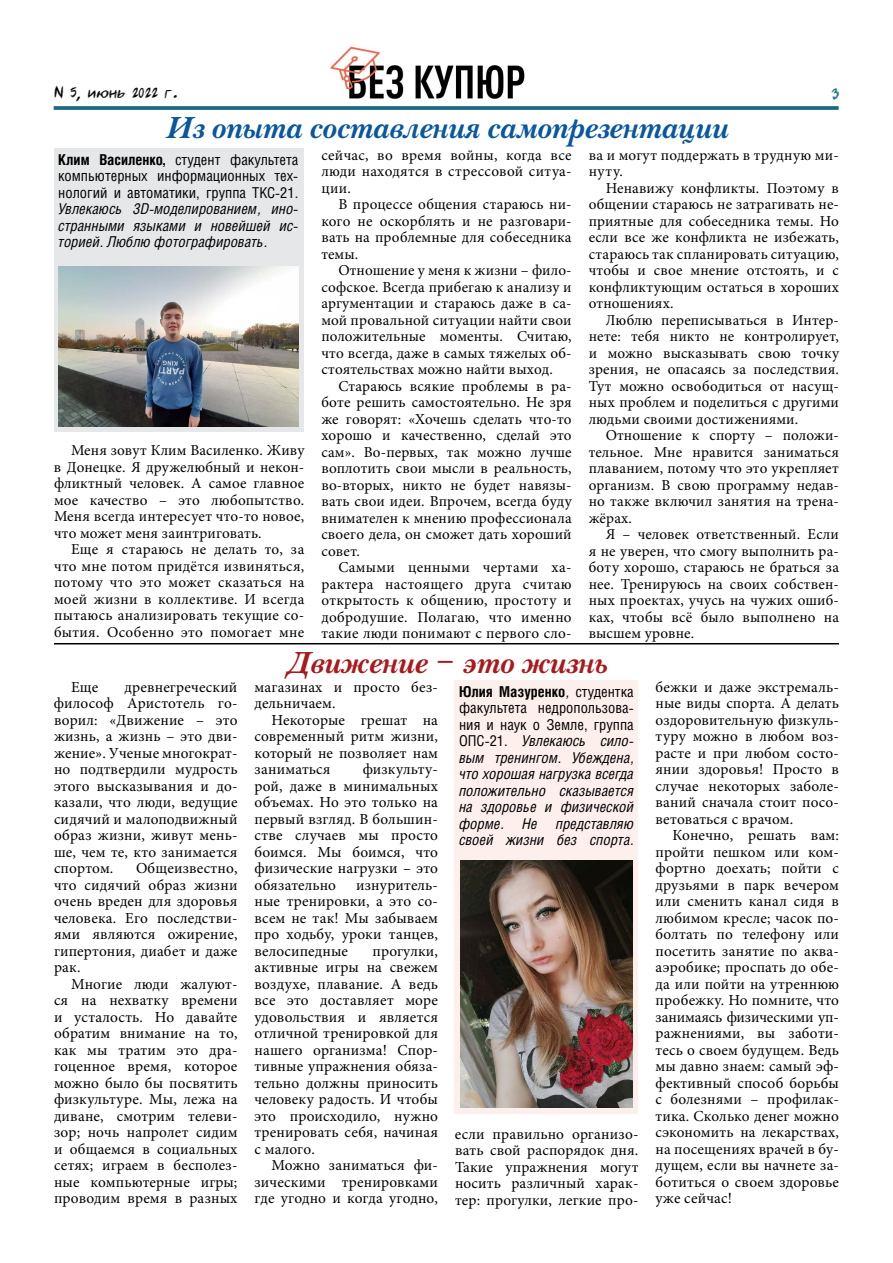
<style>
.page{position:relative;width:893px;height:1263px;background:#fff}
.page>*{position:absolute;margin:0;border:0;box-sizing:border-box;transform-origin:0 0}
.t1{font:italic 700 31.5px "New Baskerville ITC";color:#08579f}
.t2{font:italic 700 31.5px "New Baskerville ITC";color:#a9191d}
.t3{font:19.5px "beermoney";color:#1b6b82}
.t4{font:18px "beermoney";color:#000}
.t5{font:15.3px/16.5px "Minion Pro";letter-spacing:.01em;color:#000;text-align:justify}
.t6{font:15.15px/16.5px "Minion Pro";letter-spacing:.01em;color:#000;text-align:justify}
.t7{font:italic 15px/16.5px "Helios Cond C";color:#000;text-align:justify}
.t8{font:15px/16.5px "Helios Cond C";color:#000;text-align:justify}
.s1{font-weight:700}
.s2{font-weight:700;font-style:normal}
.s3{font-style:normal}
</style>
<div class="page">
<img style="left:330px;top:45px;width:195px;height:54px">
<svg style="left:54px;top:106px;width:785px;height:4px;background:#287389"></svg>
<div style="left:54px;top:148px;width:250px;height:284px;background:#e6e7e8"></div>
<img style="left:58px;top:267px;width:241px;height:159px">
<hr style="left:54px;top:643px;width:785px;height:1px;background:#000">
<div style="left:455px;top:680px;width:183px;height:434px;background:#fdefec"></div>
<img style="left:460px;top:860px;width:173px;height:247px">
<p class="t4" style="left:54px;top:81px;width:126px">N 5, июнь 2022 г.</p>
<p class="t3" style="left:832px;top:81px;width:9px">3</p>
<h1 class="t1" style="left:165px;top:108px;width:564px">Из опыта составления самопрезентации</h1>
<p class="t8" style="left:58px;top:151px;width:242px"><span class="s1">Клим Василенко,</span> студент факультета компьютерных информационных тех&shy;нологий и автоматики, группа ТКС-21.</p>
<p class="t7" style="left:58px;top:201px;width:242px">Увлекаюсь 3D-моделированием, ино&shy;странными языками и новейшей ис&shy;торией. Люблю фотографировать.</p>
<p class="t6" style="left:54px;top:442px;width:252px;text-indent:17px">Меня зовут Клим Василенко. Живу в Донецке. Я дружелюбный и некон&shy;фликтный человек. А самое главное мое качество – это любопытство.<br>Меня всегда интересует что-то новое, что может меня заинтриговать.</p>
<p class="t6" style="left:54px;top:541px;width:252px;text-indent:17px">Еще я стараюсь не делать то, за что мне потом придётся извиняться, потому что это может сказаться на моей жизни в коллективе. И всегда пытаюсь анализировать текущие со&shy;бытия. Особенно это помогает мне</p>
<p class="t6" style="left:321px;top:147px;width:252px">сейчас, во время войны, когда все люди находятся в стрессовой ситуа&shy;ции.</p>
<p class="t6" style="left:321px;top:196px;width:252px;text-indent:17px">В процессе общения стараюсь ни&shy;кого не оскорблять и не разговари&shy;вать на проблемные для собеседника темы.</p>
<p class="t6" style="left:321px;top:262px;width:252px;text-indent:17px">Отношение у меня к жизни – фило&shy;софское. Всегда прибегаю к анализу и аргументации и стараюсь даже в са&shy;мой провальной ситуации найти свои положительные моменты. Считаю, что всегда, даже в самых тяжелых об&shy;стоятельствах можно найти выход.</p>
<p class="t6" style="left:321px;top:377px;width:252px;text-indent:17px">Стараюсь всякие проблемы в ра&shy;боте решить самостоятельно. Не зря же говорят: «Хочешь сделать что-то хорошо и качественно, сделай это сам». Во-первых, так можно лучше воплотить свои мысли в реальность, во-вторых, никто не будет навязы&shy;вать свои идеи. Впрочем, всегда буду внимателен к мнению профессионала своего дела, он сможет дать хороший совет.</p>
<p class="t6" style="left:321px;top:559px;width:252px;text-indent:17px">Самыми ценными чертами ха&shy;рактера настоящего друга считаю открытость к общению, простоту и добродушие. Полагаю, что именно такие люди понимают с первого сло-</p>
<p class="t6" style="left:589px;top:146px;width:252px">ва и могут поддержать в трудную ми&shy;нуту.</p>
<p class="t6" style="left:589px;top:179px;width:252px;text-indent:17px">Ненавижу конфликты. Поэтому в общении стараюсь не затрагивать не&shy;приятные для собеседника темы. Но если все же конфликта не избежать, стараюсь так спланировать ситуацию, чтобы и свое мнение отстоять, и с конфликтующим остаться в хороших отношениях.</p>
<p class="t6" style="left:589px;top:311px;width:252px;text-indent:17px">Люблю переписываться в Интер&shy;нете: тебя никто не контролирует, и можно высказывать свою точку зрения, не опасаясь за последствия.<br>Тут можно освободиться от насущ&shy;ных проблем и поделиться с другими людьми своими достижениями.</p>
<p class="t6" style="left:589px;top:427px;width:252px;text-indent:17px">Отношение к спорту – положи&shy;тельное. Мне нравится заниматься плаванием, потому что это укрепляет организм. В свою программу недав&shy;но также включил занятия на трена&shy;жёрах.</p>
<p class="t6" style="left:589px;top:526px;width:252px;text-indent:17px">Я – человек ответственный. Если я не уверен, что смогу выполнить ра&shy;боту хорошо, стараюсь не браться за нее. Тренируюсь на своих собствен&shy;ных проектах, учусь на чужих ошиб&shy;ках, чтобы всё было выполнено на высшем уровне.</p>
<p class="t5" style="left:71px;top:678px;width:29px">Еще</p>
<p class="t5" style="left:54px;top:678px;width:185px;text-indent:71px">древнегреческий философ Аристотель го&shy;ворил: «Движение – это жизнь, а жизнь – это дви&shy;жение». Ученые многократ&shy;но подтвердили мудрость этого высказывания и до&shy;казали, что люди, ведущие сидячий и малоподвижный образ жизни, живут мень&shy;ше, чем те, кто занимается спортом.</p>
<p class="t5" style="left:54px;top:860px;width:185px;text-indent:82px">Общеизвестно, что сидячий образ жизни очень вреден для здоровья человека. Его последстви&shy;ями являются ожирение, гипертония, диабет и даже рак.</p>
<p class="t5" style="left:54px;top:975px;width:185px;text-indent:17px">Многие люди жалуют&shy;ся на нехватку времени и усталость. Но давайте обратим внимание на то, как мы тратим это дра&shy;гоценное время, которое можно было бы посвятить физкультуре. Мы, лежа на диване, смотрим телеви&shy;зор; ночь напролет сидим и общаемся в социальных сетях; играем в бесполез&shy;ные компьютерные игры; проводим время в разных</p>
<h1 class="t2" style="left:287px;top:643px;width:321px">Движение – это жизнь</h1>
<p class="t5" style="left:254px;top:678px;width:185px">магазинах и просто без&shy;дельничаем.</p>
<p class="t5" style="left:254px;top:711px;width:185px;text-indent:17px">Некоторые грешат на современный ритм жизни, который не позволяет нам заниматься</p>
<p class="t7" style="left:459px;top:683px;width:176px"><span class="s2">Юлия Мазуренко</span>, <span class="s3">студентка факультета недропользова&shy;ния и наук о Земле, группа ОПС-21.</span> Увлекаюсь сило&shy;вым тренингом. Убеждена, что хорошая нагрузка всегда положительно сказывается на здоровье и физической форме. Не представляю своей жизни без спорта.</p>
<p class="t5" style="left:254px;top:761px;width:185px;text-indent:108px">физкульту&shy;рой, даже в минимальных объемах. Но это только на первый взгляд. В большин&shy;стве случаев мы просто боимся. Мы боимся, что физические нагрузки – это обязательно</p>
<p class="t5" style="left:254px;top:876px;width:185px;text-indent:102px">изнуритель&shy;ные тренировки, а это со&shy;всем не так! Мы забываем про ходьбу, уроки танцев, велосипедные</p>
<p class="t5" style="left:254px;top:942px;width:185px;text-indent:118px">прогулки, активные игры на свежем воздухе, плавание. А ведь все это доставляет море удовольствия и является отличной тренировкой для нашего организма! Спор&shy;тивные упражнения обяза&shy;тельно должны приносить человеку радость. И чтобы это происходило, нужно тренировать себя, начиная с малого.</p>
<p class="t5" style="left:254px;top:1157px;width:185px;text-indent:17px">Можно заниматься фи&shy;зическими тренировками где угодно и когда угодно,</p>
<p class="t5" style="left:455px;top:1125px;width:185px">если правильно организо&shy;вать свой распорядок дня.<br>Такие упражнения могут носить различный харак&shy;тер: прогулки, легкие про-</p>
<p class="t5" style="left:655px;top:678px;width:185px">бежки и даже экстремаль&shy;ные виды спорта. А делать оздоровительную физкуль&shy;туру можно в любом воз&shy;расте и при любом состо&shy;янии здоровья! Просто в случае некоторых заболе&shy;ваний сначала стоит посо&shy;ветоваться с врачом.</p>
<p class="t5" style="left:655px;top:827px;width:185px;text-indent:17px">Конечно, решать вам: пройти пешком или ком&shy;фортно доехать; пойти с друзьями в парк вечером или сменить канал сидя в любимом кресле; часок по&shy;болтать по телефону или посетить занятие по аква&shy;аэробике; проспать до обе&shy;да или пойти на утреннюю пробежку. Но помните, что занимаясь физическими уп&shy;ражнениями, вы заботи&shy;тесь о своем будущем. Ведь мы давно знаем: самый эф&shy;фективный способ борьбы с болезнями – профилак&shy;тика. Сколько денег можно сэкономить на лекарствах, на посещениях врачей в бу&shy;дущем, если вы начнете за&shy;ботиться о своем здоровье уже сейчас!</p>
</div>
